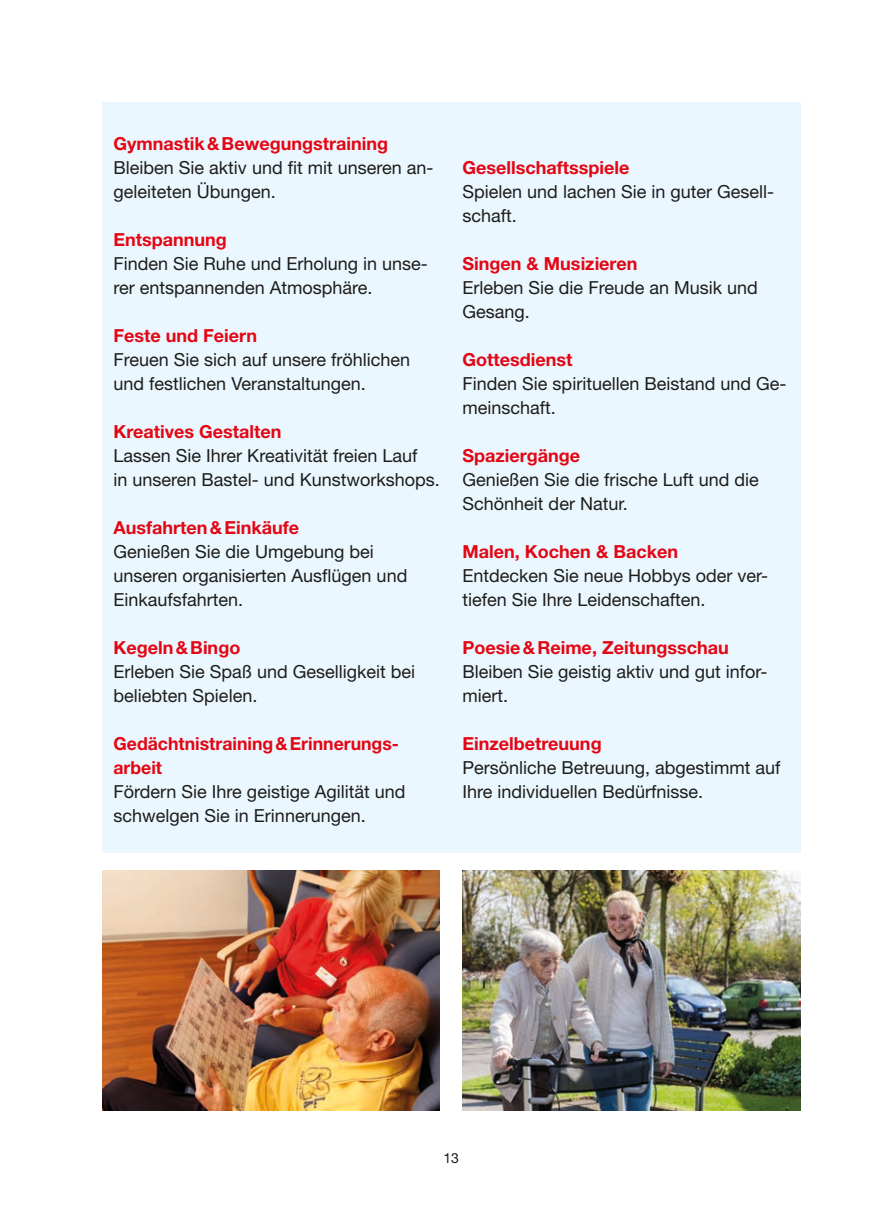
<style>
.page{position:relative;width:874px;height:1225px;background:#fff}
.page>*{position:absolute;margin:0;border:0;box-sizing:border-box;transform-origin:0 0}
.t1{font:18px/24px "Helvetica Neue";color:#1d1d1b}
.t2{font:700 18px/24px "Helvetica Neue";color:#e30614}
.t3{font:14px "Helvetica Neue LT Std";color:#1d1d1b}
</style>
<div class="page">
<div style="left:102px;top:102px;width:697px;height:750px;background:#ebf7fe"></div>
<img style="left:102px;top:870px;width:337px;height:240px">
<img style="left:462px;top:871px;width:337px;height:239px">
<p class="t2" style="left:113px;top:131px;width:276px">Gymnastik&amp;Bewegungstraining</p>
<p class="t1" style="left:113px;top:155px;width:321px">Bleiben Sie aktiv und fit mit unseren an&shy;geleiteten Übungen.</p>
<p class="t2" style="left:113px;top:227px;width:115px">Entspannung</p>
<p class="t1" style="left:113px;top:251px;width:316px">Finden Sie Ruhe und Erholung in unse&shy;rer entspannenden Atmosphäre.</p>
<p class="t2" style="left:113px;top:323px;width:145px">Feste und Feiern</p>
<p class="t1" style="left:113px;top:347px;width:298px">Freuen Sie sich auf unsere fröhlichen und festlichen Veranstaltungen.</p>
<p class="t2" style="left:113px;top:419px;width:169px">Kreatives Gestalten</p>
<p class="t1" style="left:113px;top:443px;width:328px">Lassen Sie Ihrer Kreativität freien Lauf<br>in unseren Bastel- und Kunstworkshops.</p>
<p class="t2" style="left:113px;top:515px;width:187px">Ausfahrten&amp;Einkäufe</p>
<p class="t1" style="left:113px;top:539px;width:295px">Genießen Sie die Umgebung bei unseren organisierten Ausflügen und<br>Einkaufsfahrten.</p>
<p class="t2" style="left:113px;top:635px;width:128px">Kegeln&amp;Bingo</p>
<p class="t1" style="left:113px;top:659px;width:303px">Erleben Sie Spaß und Geselligkeit bei beliebten Spielen.</p>
<p class="t2" style="left:113px;top:731px;width:287px">Gedächtnistraining&amp;Erinnerungs&shy;arbeit</p>
<p class="t1" style="left:113px;top:779px;width:293px">Fördern Sie Ihre geistige Agilität und schwelgen Sie in Erinnerungen.</p>
<p class="t2" style="left:462px;top:155px;width:168px">Gesellschaftsspiele</p>
<p class="t1" style="left:462px;top:179px;width:313px">Spielen und lachen Sie in guter Gesell&shy;schaft.</p>
<p class="t2" style="left:462px;top:251px;width:176px">Singen &amp; Musizieren</p>
<p class="t1" style="left:462px;top:275px;width:297px">Erleben Sie die Freude an Musik und<br>Gesang.</p>
<p class="t2" style="left:462px;top:347px;width:111px">Gottesdienst</p>
<p class="t1" style="left:462px;top:371px;width:325px">Finden Sie spirituellen Beistand und Ge&shy;meinschaft.</p>
<p class="t2" style="left:462px;top:443px;width:119px">Spaziergänge</p>
<p class="t1" style="left:462px;top:467px;width:298px">Genießen Sie die frische Luft und die<br>Schönheit der Natur.</p>
<p class="t2" style="left:462px;top:539px;width:217px">Malen, Kochen &amp; Backen</p>
<p class="t1" style="left:462px;top:563px;width:307px">Entdecken Sie neue Hobbys oder ver&shy;tiefen Sie Ihre Leidenschaften.</p>
<p class="t2" style="left:462px;top:635px;width:268px">Poesie&amp;Reime, Zeitungsschau</p>
<p class="t1" style="left:462px;top:659px;width:306px">Bleiben Sie geistig aktiv und gut infor&shy;miert.</p>
<p class="t2" style="left:462px;top:731px;width:140px">Einzelbetreuung</p>
<p class="t1" style="left:462px;top:755px;width:319px">Persönliche Betreuung, abgestimmt auf<br>Ihre individuellen Bedürfnisse.</p>
<p class="t3" style="left:443px;top:1150px;width:17px">13</p>
</div>
